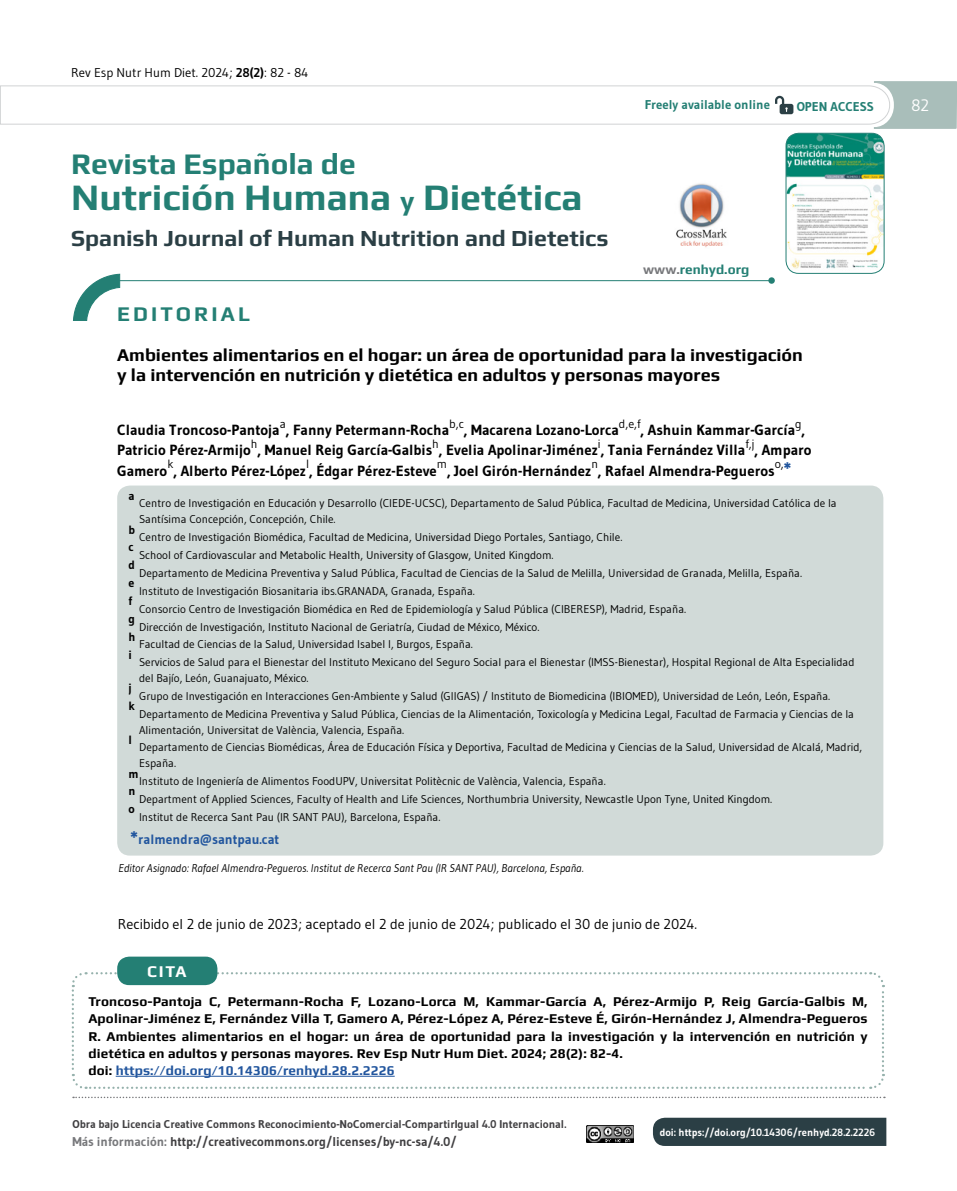
<style>
.page{position:relative;width:957px;height:1191px;background:#fff}
.page>*{position:absolute;margin:0;border:0;box-sizing:border-box;transform-origin:0 0}
.t1{font:700 37.5px "Play";color:#247f74}
.t2{font:700 30px "Play";color:#247f74}
.t3{font:700 23.1px "Play";color:#2b3f45}
.t4{font:700 21px "Play";letter-spacing:.15em;color:#247f74}
.t5{font:700 18px/20.2px "Play";color:#000}
.t6{font:700 16.5px "Play";color:#fff}
.t7{font:16.5px "Gudea";color:#fff}
.t8{font:700 14.7px "Gudea";color:#000}
.t9{font:14.25px "Gudea";color:#000}
.t10{font:700 13.5px/17.2px "Play";letter-spacing:.01em;color:#000}
.t11{font:700 13.5px "Gudea";color:#22569e}
.t12{font:700 13.5px "Play";color:#247f74}
.t13{font:700 12.75px "Gudea";color:#414042}
.t14{font:12.75px "Gudea";color:#000}
.t15{font:700 12.75px "Gudea";color:#247f74}
.t16{font:12px "Gudea";color:#000}
.t17{font:700 12px "Gudea";color:#000}
.t18{font:11.25px/15.8px "Gudea";color:#000}
.t19{font:italic 11.25px "Gudea";color:#000}
.t20{font:700 11.25px "Gudea";color:#414042}
.t21{font:700 10.5px "Gudea";letter-spacing:-.005em;color:#fff}
.s1{font-weight:700}
.s2{font-size:27px}
.s3{color:#77787b}
.s4{font-weight:700;font-size:18px;color:#22569e}
.s5{font-size:18px}
.s6{color:#22569e}
</style>
<div class="page">
<img style="left:786px;top:133px;width:98px;height:139px">
<div style="left:785px;top:133px;width:99px;height:141px;border:1px solid #247f74;border-radius:13px"></div>
<svg style="left:73px;top:1096px;width:812px;height:2px"></svg>
<hr style="left:115px;top:280px;width:655px;height:1px;background:#247f74">
<svg style="left:73px;top:273px;width:48px;height:48px"></svg>
<div style="left:768px;top:277px;width:7px;height:7px;background:#247f74;border-radius:50%"></div>
<div style="left:117px;top:485px;width:766px;height:370px;background:#d1dad8;border-radius:13px"></div>
<svg style="left:0;top:81px;width:957px;height:48px"></svg>
<img style="left:676px;top:183px;width:51px;height:65px">
<svg style="left:71px;top:971px;width:814px;height:118px"></svg>
<hr style="left:116px;top:1076px;width:279px;height:1px;background:#22569e">
<div style="left:117px;top:956px;width:100px;height:29px;background:#247f74;border-radius:12px"></div>
<img style="left:586px;top:1125px;width:48px;height:17px">
<div style="left:653px;top:1117px;width:233px;height:29px;background:#2b3f45"></div>
<p class="t14" style="left:71px;top:65px;width:238px">Rev Esp Nutr Hum Diet. 2024; <span class="s1">28(2)</span>: 82 - 84</p>
<h2 class="t2" style="left:71px;top:146px;width:286px">Revista Española de</h2>
<h1 class="t1" style="left:71px;top:175px;width:513px">Nutrición Humana <span class="s2">y</span> Dietética</h1>
<h3 class="t3" style="left:71px;top:224px;width:539px">Spanish Journal of Human Nutrition and Dietetics</h3>
<h3 class="t4" style="left:117px;top:301px;width:134px">EDITORIAL</h3>
<p class="t15" style="left:644px;top:96px;width:127px">Freely available online</p>
<p class="t15" style="left:796px;top:98px;width:79px">OPEN ACCESS</p>
<p class="t12" style="left:643px;top:262px;width:108px"><span class="s3">www.</span>renhyd.org</p>
<h3 class="t5" style="left:117px;top:344px;width:687px">Ambientes alimentarios en el hogar: un área de oportunidad para la investigación y la intervención en nutrición y dietética en adultos y personas mayores</h3>
<p class="t16" style="left:619px;top:416px;width:23px">d,e,f</p>
<h3 class="t8" style="left:640px;top:421px;width:166px">, Ashuin Kammar-García ,</h3>
<p class="t16" style="left:280px;top:416px;width:8px">a</p>
<p class="t16" style="left:449px;top:416px;width:16px">b,c</p>
<p class="t16" style="left:795px;top:416px;width:8px">g</p>
<h3 class="t8" style="left:117px;top:421px;width:333px">Claudia Troncoso-Pantoja , Fanny Petermann-Rocha</h3>
<h3 class="t8" style="left:464px;top:421px;width:156px">, Macarena Lozano-Lorca</h3>
<p class="t16" style="left:598px;top:436px;width:4px">i</p>
<p class="t16" style="left:745px;top:436px;width:11px">f,j</p>
<p class="t16" style="left:251px;top:436px;width:8px">h</p>
<p class="t16" style="left:432px;top:436px;width:8px">h</p>
<h3 class="t8" style="left:257px;top:441px;width:176px">, Manuel Reig García-Galbis</h3>
<h3 class="t8" style="left:439px;top:441px;width:308px">, Evelia Apolinar-Jiménez , Tania Fernández Villa</h3>
<h3 class="t8" style="left:117px;top:441px;width:135px">Patricio Pérez-Armijo</h3>
<h3 class="t8" style="left:754px;top:441px;width:59px">, Amparo</h3>
<p class="t16" style="left:167px;top:456px;width:8px">k</p>
<p class="t16" style="left:306px;top:456px;width:5px">l</p>
<p class="t16" style="left:437px;top:456px;width:12px">m</p>
<h3 class="t8" style="left:447px;top:461px;width:146px">, Joel Girón-Hernández</h3>
<p class="t16" style="left:591px;top:456px;width:8px">n</p>
<h3 class="t8" style="left:598px;top:461px;width:178px">, Rafael Almendra-Pegueros</h3>
<p class="t16" style="left:775px;top:456px;width:18px">o,<span class="s4">*</span></p>
<h3 class="t8" style="left:117px;top:461px;width:321px">Gamero , Alberto Pérez-López , Édgar Pérez-Esteve</h3>
<p class="t17" style="left:128px;top:488px;width:8px">a</p>
<p class="t18" style="left:139px;top:495px;width:699px">Centro de Investigación en Educación y Desarrollo (CIEDE-UCSC), Departamento de Salud Pública, Facultad de Medicina, Universidad Católica de la<br>Santísima Concepción, Concepción, Chile.</p>
<p class="t17" style="left:128px;top:522px;width:8px">b</p>
<p class="t18" style="left:139px;top:529px;width:485px">Centro de Investigación Biomédica, Facultad de Medicina, Universidad Diego Portales, Santiago, Chile.</p>
<p class="t17" style="left:128px;top:540px;width:7px">c</p>
<p class="t18" style="left:139px;top:547px;width:416px">School of Cardiovascular and Metabolic Health, University of Glasgow, United Kingdom.</p>
<p class="t17" style="left:128px;top:557px;width:8px">d</p>
<p class="t18" style="left:139px;top:565px;width:664px">Departamento de Medicina Preventiva y Salud Pública, Facultad de Ciencias de la Salud de Melilla, Universidad de Granada, Melilla, España.</p>
<p class="t17" style="left:128px;top:575px;width:7px">e</p>
<p class="t18" style="left:139px;top:583px;width:337px">Instituto de Investigación Biosanitaria ibs.GRANADA, Granada, España.</p>
<p class="t17" style="left:128px;top:593px;width:5px">f</p>
<p class="t18" style="left:139px;top:600px;width:548px">Consorcio Centro de Investigación Biomédica en Red de Epidemiología y Salud Pública (CIBERESP), Madrid, España.</p>
<p class="t17" style="left:128px;top:611px;width:8px">g</p>
<p class="t18" style="left:139px;top:618px;width:402px">Dirección de Investigación, Instituto Nacional de Geriatría, Ciudad de México, México.</p>
<p class="t17" style="left:128px;top:629px;width:9px">h</p>
<p class="t18" style="left:139px;top:636px;width:335px">Facultad de Ciencias de la Salud, Universidad Isabel I, Burgos, España.</p>
<p class="t17" style="left:128px;top:647px;width:5px">i</p>
<p class="t18" style="left:139px;top:654px;width:717px">Servicios de Salud para el Bienestar del Instituto Mexicano del Seguro Social para el Bienestar (IMSS-Bienestar), Hospital Regional de Alta Especialidad del Bajío, León, Guanajuato, México.</p>
<p class="t17" style="left:128px;top:680px;width:5px">j</p>
<p class="t18" style="left:139px;top:688px;width:693px">Grupo de Investigación en Interacciones Gen-Ambiente y Salud (GIIGAS) / Instituto de Biomedicina (IBIOMED), Universidad de León, León, España.</p>
<p class="t17" style="left:128px;top:698px;width:8px">k</p>
<p class="t18" style="left:139px;top:706px;width:716px">Departamento de Medicina Preventiva y Salud Pública, Ciencias de la Alimentación, Toxicología y Medicina Legal, Facultad de Farmacia y Ciencias de la<br>Alimentación, Universitat de València, Valencia, España.</p>
<p class="t17" style="left:128px;top:732px;width:5px">l</p>
<p class="t18" style="left:139px;top:739px;width:725px">Departamento de Ciencias Biomédicas, Área de Educación Física y Deportiva, Facultad de Medicina y Ciencias de la Salud, Universidad de Alcalá, Madrid,<br>España.</p>
<p class="t17" style="left:128px;top:766px;width:12px">m</p>
<p class="t18" style="left:139px;top:773px;width:468px">Instituto de Ingeniería de Alimentos FoodUPV, Universitat Politècnic de València, Valencia, España.</p>
<p class="t17" style="left:128px;top:783px;width:9px">n</p>
<p class="t18" style="left:139px;top:791px;width:635px">Department of Applied Sciences, Faculty of Health and Life Sciences, Northumbria University, Newcastle Upon Tyne, United Kingdom.</p>
<p class="t17" style="left:128px;top:801px;width:8px">o</p>
<p class="t18" style="left:139px;top:809px;width:303px">Institut de Recerca Sant Pau (IR SANT PAU), Barcelona, España.</p>
<p class="t11" style="left:131px;top:831px;width:150px"><span class="s5">*</span>ralmendra@santpau.cat</p>
<p class="t19" style="left:118px;top:861px;width:466px">Editor Asignado: Rafael Almendra-Pegueros. Institut de Recerca Sant Pau (IR SANT PAU), Barcelona, España.</p>
<p class="t9" style="left:118px;top:915px;width:580px">Recibido el 2 de junio de 2023; aceptado el 2 de junio de 2024; publicado el 30 de junio de 2024.</p>
<h3 class="t6" style="left:147px;top:961px;width:41px">CITA</h3>
<p class="t10" style="left:88px;top:992px;width:781px">Troncoso-Pantoja C, Petermann-Rocha F, Lozano-Lorca M, Kammar-García A, Pérez-Armijo P, Reig García-Galbis M, Apolinar-Jiménez E, Fernández Villa T, Gamero A, Pérez-López A, Pérez-Esteve É, Girón-Hernández J, Almendra-Pegueros R. Ambientes alimentarios en el hogar: un área de oportunidad para la investigación y la intervención en nutrición y dietética en adultos y personas mayores. Rev Esp Nutr Hum Diet. 2024; 28(2): 82-4.<br>doi: <span class="s6">https://doi.org/10.14306/renhyd.28.2.2226</span></p>
<p class="t20" style="left:72px;top:1117px;width:495px">Obra bajo Licencia Creative Commons Reconocimiento-NoComercial-CompartirIgual 4.0 Internacional.</p>
<p class="t13" style="left:72px;top:1133px;width:386px"><span class="s3">Más información:</span> http://creativecommons.org/licenses/by-nc-sa/4.0/</p>
<p class="t21" style="left:660px;top:1125px;width:217px">doi: https://doi.org/10.14306/renhyd.28.2.2226</p>
<h3 class="t7" style="left:911px;top:95px;width:20px">82</h3>
</div>
